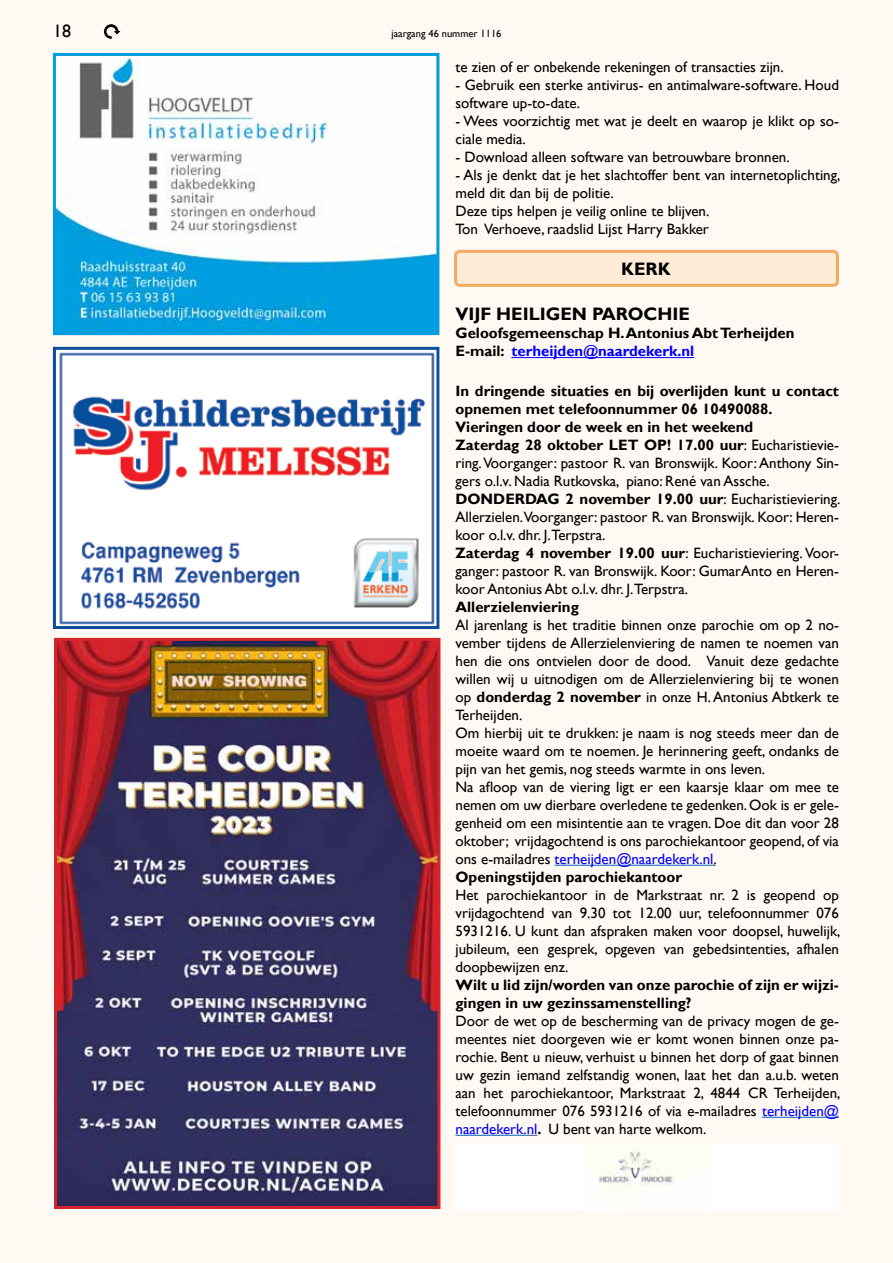
<style>
.page{position:relative;width:893px;height:1263px;background:#fff8f2}
.page>*{position:absolute;margin:0;border:0;box-sizing:border-box;transform-origin:0 0}
.t1{font:700 18px "Gill Sans";color:#000}
.t2{font:18px "Gill Sans";color:#000}
.t3{font:15px/18px "Gill Sans";color:#000}
.t4{font:700 15px/18px "Gill Sans";color:#000}
.t5{font:10.5px "Gill Sans";color:#000}
.s1{color:#00f}
.s2{font-weight:700}
</style>
<div class="page">
<svg style="left:104px;top:25px;width:15px;height:13px"></svg>
<hr style="left:511px;top:357px;width:183px;height:1px;background:#00f">
<hr style="left:555px;top:865px;width:158px;height:1px;background:#0563c1">
<hr style="left:762px;top:1117px;width:77px;height:1px;background:#0563c1">
<hr style="left:455px;top:1135px;width:72px;height:1px;background:#0563c1">
<img style="left:57px;top:57px;width:378px;height:274px">
<div style="left:53px;top:53px;width:386px;height:282px;border:3px solid #009edf"></div>
<img style="left:57px;top:351px;width:378px;height:274px">
<div style="left:53px;top:347px;width:386px;height:282px;border:3px solid #0c4e9b"></div>
<img style="left:58px;top:642px;width:378px;height:563px">
<div style="left:54px;top:638px;width:386px;height:571px;border:3px solid #d5242c"></div>
<div style="left:455px;top:1144px;width:384px;height:66px;background:#fff"></div>
<img style="left:589px;top:1144px;width:124px;height:61px">
<div style="left:455px;top:251px;width:382px;height:34px;background:#feebd8;border-radius:4px"></div>
<div style="left:454px;top:250px;width:385px;height:37px;border:3px solid #f6ab62;border-radius:4px"></div>
<p class="t2" style="left:53px;top:20px;width:19px">18</p>
<p class="t5" style="left:391px;top:28px;width:112px">jaargang 46 nummer 1116</p>
<p class="t3" style="left:455px;top:58px;width:330px">te zien of er onbekende rekeningen of transacties zijn.</p>
<p class="t3" style="left:455px;top:76px;width:385px">- Gebruik een sterke antivirus- en antimalware-software. Houd software up-to-date.</p>
<p class="t3" style="left:455px;top:112px;width:385px">- Wees voorzichtig met wat je deelt en waarop je klikt op so&shy;ciale media.</p>
<p class="t3" style="left:455px;top:148px;width:336px">- Download alleen software van betrouwbare bronnen.</p>
<p class="t3" style="left:455px;top:166px;width:386px">- Als je denkt dat je het slachtoffer bent van internetoplichting, meld dit dan bij de politie.<br>Deze tips helpen je veilig online te blijven.<br>Ton Verhoeve, raadslid Lijst Harry Bakker</p>
<p class="t1" style="left:621px;top:258px;width:51px">KERK</p>
<p class="t1" style="left:455px;top:303px;width:236px">VIJF HEILIGEN PAROCHIE</p>
<p class="t4" style="left:455px;top:325px;width:341px">Geloofsgemeenschap H. Antonius Abt Terheijden<br>E-mail: <span class="s1">terheijden@naardekerk.nl</span></p>
<p class="t3" style="left:455px;top:382px;width:386px"><span class="s2">In dringende situaties en bij overlijden kunt u contact opnemen met telefoonnummer 06 10490088.<br>Vieringen door de week en in het weekend<br>Zaterdag 28 oktober LET OP! 17.00 uur</span>: Eucharistievie&shy;ring. Voorganger: pastoor R. van Bronswijk. Koor: Anthony Sin&shy;gers o.l.v. Nadia Rutkovska, piano: René van Assche.<br><span class="s2">DONDERDAG 2 november 19.00 uur</span>: Eucharistieviering.<br>Allerzielen.Voorganger: pastoor R. van Bronswijk. Koor: Heren&shy;koor o.l.v. dhr. J.Terpstra.<br><span class="s2">Zaterdag 4 november 19.00 uur</span>: Eucharistieviering. Voor&shy;ganger: pastoor R. van Bronswijk. Koor: GumarAnto en Heren&shy;koor Antonius Abt o.l.v. dhr. J.Terpstra.</p>
<p class="t4" style="left:455px;top:598px;width:125px">Allerzielenviering</p>
<p class="t3" style="left:455px;top:616px;width:385px">Al jarenlang is het traditie binnen onze parochie om op 2 no&shy;vember tijdens de Allerzielenviering de namen te noemen van hen die ons ontvielen door de dood. Vanuit deze gedachte willen wij u uitnodigen om de Allerzielenviering bij te wonen op <span class="s2">donderdag 2 november</span> in onze H. Antonius Abtkerk te Terheijden.<br>Om hierbij uit te drukken: je naam is nog steeds meer dan de moeite waard om te noemen. Je herinnering geeft, ondanks de pijn van het gemis, nog steeds warmte in ons leven.<br>Na afloop van de viering ligt er een kaarsje klaar om mee te nemen om uw dierbare overledene te gedenken. Ook is er gele&shy;genheid om een misintentie aan te vragen. Doe dit dan voor 28 oktober; vrijdagochtend is ons parochiekantoor geopend, of via ons e-mailadres <span class="s1">terheijden@naardekerk.nl</span>.<br><span class="s2">Openingstijden parochiekantoor</span></p>
<p class="t3" style="left:455px;top:886px;width:386px;text-align:justify">Het parochiekantoor in de Markstraat nr. 2 is geopend op vrijdagochtend van 9.30 tot 12.00 uur, telefoonnummer 076<br>5931216. U kunt dan afspraken maken voor doopsel, huwelijk, jubileum, een gesprek, opgeven van gebedsintenties, afhalen doopbewijzen enz.</p>
<p class="t4" style="left:455px;top:976px;width:385px">Wilt u lid zijn/worden van onze parochie of zijn er wijzi&shy;gingen in uw gezinssamenstelling?</p>
<p class="t3" style="left:455px;top:1012px;width:386px;text-align:justify">Door de wet op de bescherming van de privacy mogen de ge&shy;meentes niet doorgeven wie er komt wonen binnen onze pa&shy;rochie. Bent u nieuw, verhuist u binnen het dorp of gaat binnen uw gezin iemand zelfstandig wonen, laat het dan a.u.b. weten aan het parochiekantoor, Markstraat 2, 4844 CR Terheijden, telefoonnummer 076 5931216 of via e-mailadres <span class="s1">terheijden@ naardekerk.nl</span><span class="s2">.</span> U bent van harte welkom.</p>
</div>
